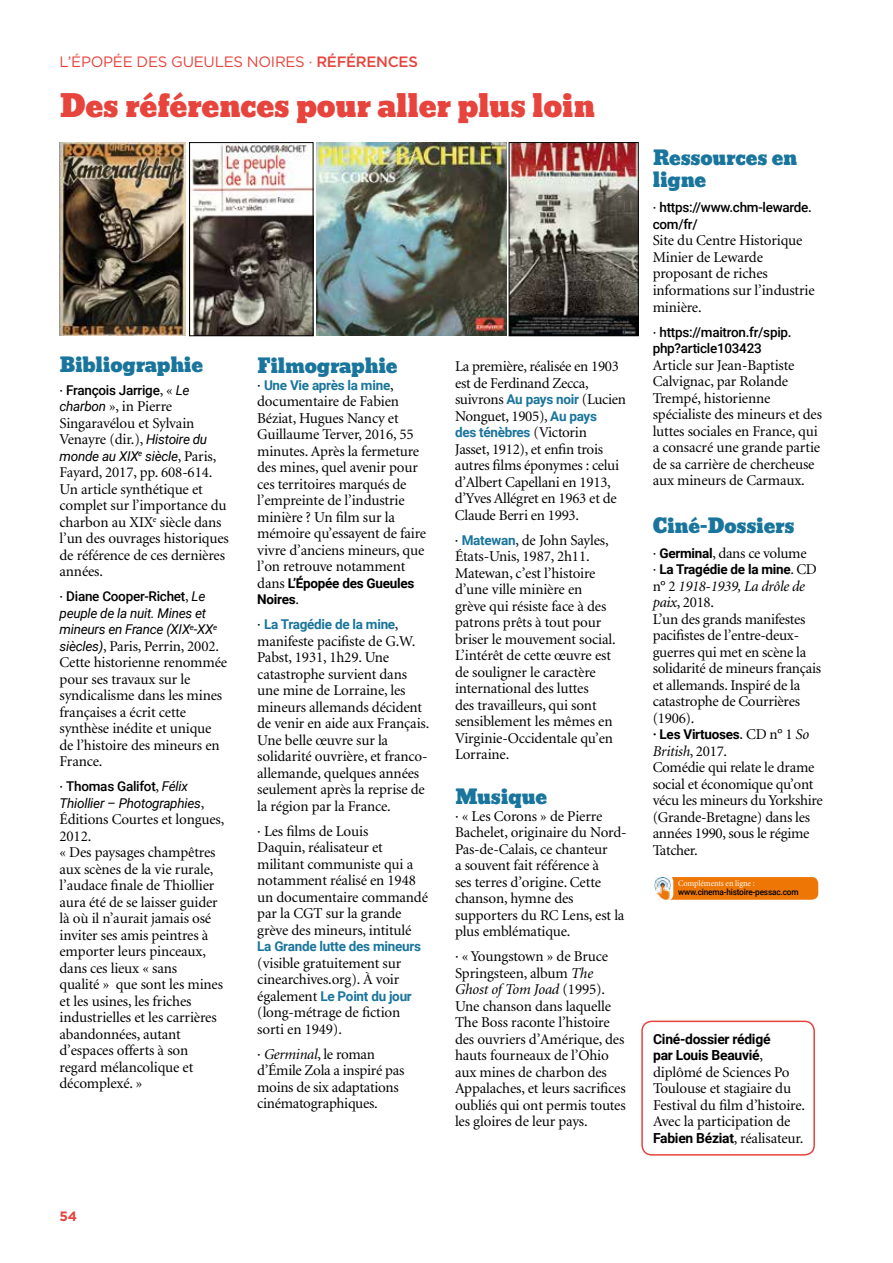
<style>
.page{position:relative;width:893px;height:1263px;background:#fff}
.page>*{position:absolute;margin:0;border:0;box-sizing:border-box;transform-origin:0 0}
.t1{font:30px "Bevan";letter-spacing:-.01em;color:#e6443c}
.t2{font:19.5px/22.5px "Bevan";letter-spacing:-.01em;color:#1a759c}
.t3{font:15px/16.5px "Minion";letter-spacing:-.01em;color:#000}
.t4{font:15px "Gotham";letter-spacing:-.02em;color:#e6443c}
.t5{font:700 13.8px/16.5px "Roboto";letter-spacing:-.02em;color:#000}
.t6{font:italic 13.5px/16.5px "Roboto";letter-spacing:-.02em;color:#000}
.t7{font:700 13.5px "Roboto";letter-spacing:-.02em;color:#1a759c}
.t8{font:500 13.5px/16.5px "Roboto";letter-spacing:-.02em;color:#000}
.t9{font:700 13.5px/16.5px "Roboto";letter-spacing:-.02em;color:#000}
.t10{font:700 13.5px "Gotham";color:#e6443c}
.t11{font:500 8.55px "Roboto";letter-spacing:-.02em;color:#000;scale:.96 1}
.t12{font:8.55px "Minion";letter-spacing:-.01em;color:#fff;scale:.96 1}
.s1{font-weight:500}
.s2{font-family:"Minion";font-weight:400;font-size:15px}
.s3{font-weight:400;font-style:italic}
.s4{font-family:"Roboto";font-style:italic;font-size:13.5px}
.s5{font-family:"Minion";font-style:normal;font-size:15px}
.s6{font-weight:500;font-style:normal}
.s7{font-family:"Minion";font-weight:400;font-size:15px;color:#000}
.s8{font-style:italic}
.s9{font-family:"Roboto";font-weight:700;font-size:13.5px;color:#1a759c}
.s10{font-family:"Roboto";font-weight:700;font-size:13.5px}
.s11{font-family:"Minion";font-weight:400;font-style:italic;font-size:15px}
.s12{font-family:"Roboto";font-weight:700;font-size:13.8px}
</style>
<div class="page">
<img style="left:316px;top:143px;width:190px;height:192px">
<img style="left:60px;top:143px;width:126px;height:193px">
<img style="left:191px;top:144px;width:120px;height:190px">
<div style="left:189px;top:142px;width:124px;height:194px;border:1px solid #000"></div>
<img style="left:511px;top:144px;width:125px;height:190px">
<div style="left:509px;top:142px;width:129px;height:194px;border:1px solid #000"></div>
<div style="left:641px;top:1020px;width:174px;height:135px;border:2px solid #e6443c;border-radius:10px"></div>
<div style="left:654px;top:877px;width:164px;height:23px;background:#ed7605;border-radius:7px"></div>
<svg style="left:654px;top:875px;width:19px;height:26px"></svg>
<img style="left:654px;top:877px;width:16px;height:23px">
<p class="t4" style="left:60px;top:53px;width:360px">L’ÉPOPÉE DES GUEULES NOIRES · <span class="s1">RÉFÉRENCES</span></p>
<h1 class="t1" style="left:60px;top:82px;width:537px">Des références pour aller plus loin</h1>
<h2 class="t2" style="left:60px;top:354px;width:145px">Bibliographie</h2>
<p class="t8" style="left:60px;top:382px;width:132px"><span class="s2">·</span> François Jarrige<span class="s2">, «</span> <span class="s3">Le</span></p>
<p class="t3" style="left:60px;top:398px;width:149px"><span class="s4">charbon</span> », in Pierre<br>Singaravélou et Sylvain<br>Venayre (dir.), <span class="s4">Histoire du</span></p>
<p class="t6" style="left:60px;top:448px;width:158px">monde au XIX<sup>e</sup> siècle<span class="s5">, Paris,</span></p>
<p class="t3" style="left:60px;top:464px;width:171px">Fayard, 2017, pp. 608-614.<br>Un article synthétique et complet sur l’importance du charbon au XIX<sup>e</sup> siècle dans l’un des ouvrages historiques de référence de ces dernières années.</p>
<p class="t6" style="left:60px;top:588px;width:159px"><span class="s5">·</span> <span class="s6">Diane Cooper-Richet</span><span class="s5">,</span> Le peuple de la nuit. Mines et mineurs en France (XIX<sup>e</sup>-XX<sup>e</sup></p>
<p class="t3" style="left:60px;top:638px;width:169px"><span class="s4">siècles)</span>, Paris, Perrin, 2002.<br>Cette historienne renommée pour ses travaux sur le syndicalisme dans les mines françaises a écrit cette synthèse inédite et unique de l’histoire des mineurs en<br>France.</p>
<p class="t6" style="left:60px;top:778px;width:146px"><span class="s5">·</span> <span class="s6">Thomas Galifot</span><span class="s5">,</span> Félix<br>Thiollier – Photographies<span class="s5">,</span></p>
<p class="t3" style="left:60px;top:812px;width:166px">Éditions Courtes et longues,<br>2012.<br>« Des paysages champêtres aux scènes de la vie rurale, l’audace finale de Thiollier aura été de se laisser guider là où il n’aurait jamais osé inviter ses amis peintres à emporter leurs pinceaux, dans ces lieux « sans<br>qualité » que sont les mines et les usines, les friches industrielles et les carrières abandonnées, autant d’espaces offerts à son regard mélancolique et décomplexé. »</p>
<h2 class="t2" style="left:257px;top:355px;width:142px">Filmographie</h2>
<p class="t7" style="left:257px;top:377px;width:138px"><span class="s7">·</span> Une Vie après la mine<span class="s7">,</span></p>
<p class="t3" style="left:257px;top:394px;width:170px">documentaire de Fabien<br>Béziat, Hugues Nancy et<br>Guillaume Terver, 2016, 55 minutes. Après la fermeture des mines, quel avenir pour ces territoires marqués de l’empreinte de l’industrie minière ? Un film sur la mémoire qu’essayent de faire vivre d’anciens mineurs, que l’on retrouve notamment</p>
<p class="t9" style="left:257px;top:575px;width:159px"><span class="s2">dans</span> L’Épopée des Gueules<br>Noires<span class="s2">.</span></p>
<p class="t7" style="left:257px;top:617px;width:143px"><span class="s7">·</span> La Tragédie de la mine<span class="s7">,</span></p>
<p class="t3" style="left:257px;top:633px;width:174px">manifeste pacifiste de G.W.<br>Pabst, 1931, 1h29. Une catastrophe survient dans une mine de Lorraine, les mineurs allemands décident de venir en aide aux Français.<br>Une belle œuvre sur la solidarité ouvrière, et franco&shy;allemande, quelques années seulement après la reprise de la région par la France.</p>
<p class="t3" style="left:257px;top:823px;width:172px">· Les films de Louis<br>Daquin, réalisateur et militant communiste qui a notamment réalisé en 1948 un documentaire commandé par la CGT sur la grande grève des mineurs, intitulé</p>
<p class="t7" style="left:257px;top:939px;width:165px">La Grande lutte des mineurs</p>
<p class="t3" style="left:257px;top:955px;width:145px">(visible gratuitement sur cinearchives.org). À voir</p>
<p class="t7" style="left:257px;top:988px;width:156px"><span class="s7">également</span> Le Point du jour</p>
<p class="t3" style="left:257px;top:1005px;width:145px">(long-métrage de fiction sorti en 1949).</p>
<p class="t3" style="left:257px;top:1046px;width:149px">· <span class="s8">Germinal</span>, le roman d’Émile Zola a inspiré pas moins de six adaptations cinématographiques.</p>
<p class="t3" style="left:455px;top:359px;width:173px">La première, réalisée en 1903 est de Ferdinand Zecca, suivrons <span class="s9">Au pays noir</span> (Lucien<br>Nonguet, 1905), <span class="s9">Au pays</span></p>
<p class="t7" style="left:455px;top:425px;width:133px">des ténèbres <span class="s7">(Victorin</span></p>
<p class="t3" style="left:455px;top:441px;width:166px">Jasset, 1912), et enfin trois autres films éponymes : celui d’Albert Capellani en 1913, d’Yves Allégret en 1963 et de<br>Claude Berri en 1993.</p>
<p class="t3" style="left:455px;top:532px;width:162px">· <span class="s9">Matewan</span>, de John Sayles,<br>États-Unis, 1987, 2h11.<br>Matewan, c’est l’histoire d’une ville minière en grève qui résiste face à des patrons prêts à tout pour briser le mouvement social.<br>L’intérêt de cette œuvre est de souligner le caractère international des luttes<br>des travailleurs, qui sont sensiblement les mêmes en<br>Virginie-Occidentale qu’en<br>Lorraine.</p>
<h2 class="t2" style="left:455px;top:786px;width:94px">Musique</h2>
<p class="t3" style="left:455px;top:808px;width:173px">· « Les Corons » de Pierre<br>Bachelet, originaire du Nord-<br>Pas-de-Calais, ce chanteur<br>a souvent fait référence à<br>ses terres d’origine. Cette chanson, hymne des supporters du RC Lens, est la plus emblématique.</p>
<p class="t3" style="left:455px;top:949px;width:172px">· « Youngstown » de Bruce<br>Springsteen, album <span class="s8">The<br>Ghost of Tom Joad</span> (1995).<br>Une chanson dans laquelle<br>The Boss raconte l’histoire des ouvriers d’Amérique, des hauts fourneaux de l’Ohio aux mines de charbon des<br>Appalaches, et leurs sacrifices oubliés qui ont permis toutes les gloires de leur pays.</p>
<h2 class="t2" style="left:653px;top:147px;width:146px">Ressources en ligne</h2>
<p class="t8" style="left:653px;top:200px;width:161px"><span class="s2">·</span> https://www.chm-lewarde. com/fr/</p>
<p class="t3" style="left:653px;top:233px;width:164px">Site du Centre Historique<br>Minier de Lewarde proposant de riches informations sur l’industrie minière.</p>
<p class="t8" style="left:653px;top:324px;width:140px"><span class="s2">·</span> https://maitron.fr/spip. php?article103423</p>
<p class="t3" style="left:653px;top:357px;width:171px">Article sur Jean-Baptiste<br>Calvignac, par Rolande<br>Trempé, historienne spécialiste des mineurs et des luttes sociales en France, qui a consacré une grande partie de sa carrière de chercheuse aux mineurs de Carmaux.</p>
<h2 class="t2" style="left:653px;top:514px;width:143px">Ciné-Dossiers</h2>
<p class="t3" style="left:653px;top:545px;width:155px">· <span class="s10">Germinal</span>, dans ce volume</p>
<p class="t9" style="left:653px;top:561px;width:166px"><span class="s2">·</span> La Tragédie de la mine<span class="s2">. CD</span></p>
<p class="t3" style="left:653px;top:578px;width:170px">n° 2 <span class="s8">1918-1939, La drôle de paix</span>, 2018.<br>L’un des grands manifestes pacifistes de l’entre-deux&shy;guerres qui met en scène la solidarité de mineurs français et allemands. Inspiré de la catastrophe de Courrières (1906).</p>
<p class="t9" style="left:653px;top:726px;width:158px">· Les Virtuoses<span class="s1">.</span> <span class="s2">CD n° 1</span> <span class="s11">So</span></p>
<p class="t3" style="left:653px;top:743px;width:172px"><span class="s8">British</span>, 2017.<br>Comédie qui relate le drame social et économique qu’ont vécu les mineurs du Yorkshire (Grande-Bretagne) dans les années 1990, sous le régime<br>Tatcher.</p>
<p class="t12" style="left:678px;top:879px;width:81px">Compléments en ligne :</p>
<p class="t11" style="left:678px;top:887px;width:127px">www.cinema-histoire-pessac.com</p>
<p class="t5" style="left:653px;top:1030px;width:119px">Ciné-dossier rédigé par Louis Beauvié<span class="s2">,</span></p>
<p class="t3" style="left:653px;top:1064px;width:153px">diplômé de Sciences Po<br>Toulouse et stagiaire du<br>Festival du film d’histoire.<br>Avec la participation de<br><span class="s12">Fabien Béziat</span>, réalisateur.</p>
<p class="t10" style="left:60px;top:1208px;width:19px">54</p>
</div>
